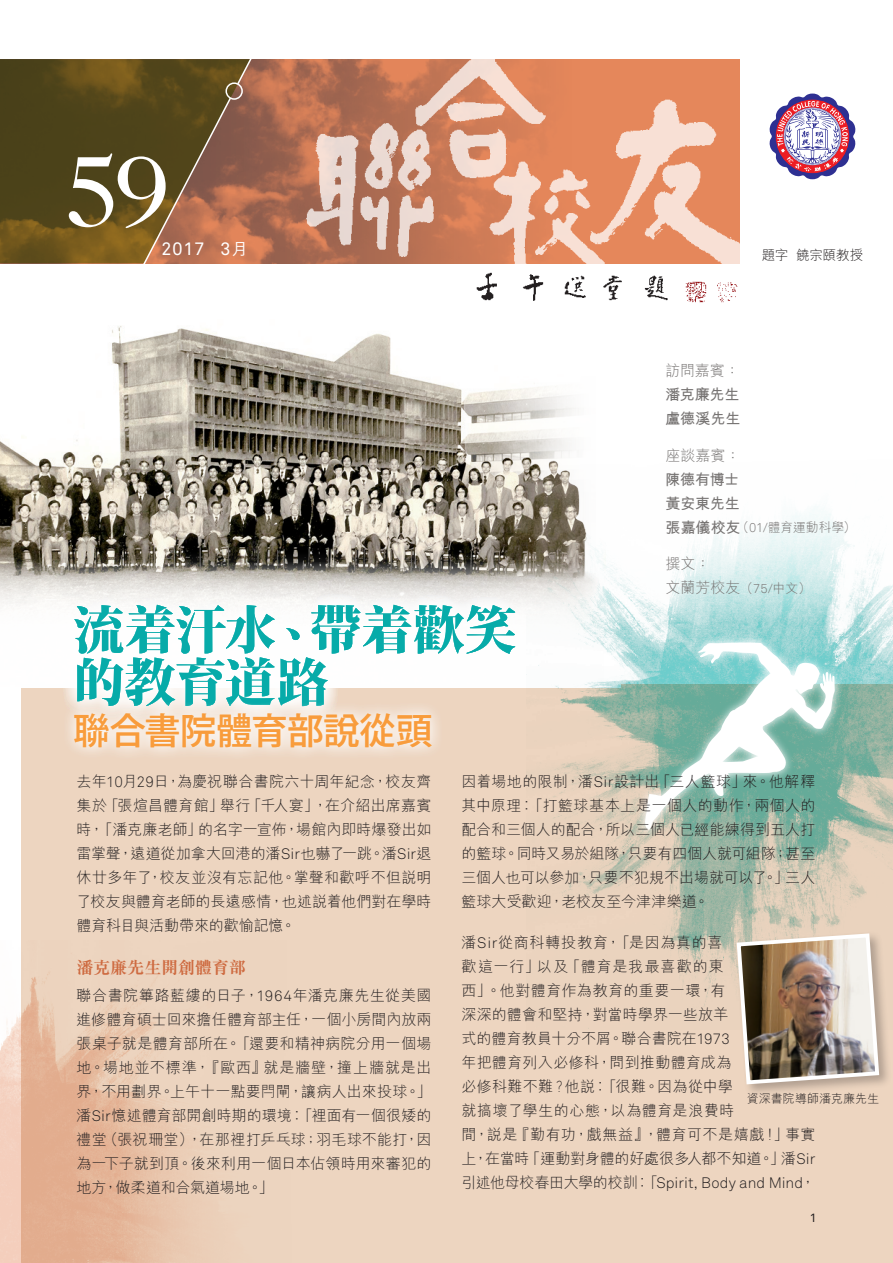
<style>
.page{position:relative;width:893px;height:1263px;background:#fff}
.page>*{position:absolute;margin:0;border:0;box-sizing:border-box;transform-origin:0 0}
.t1{font:102px "Caslon 224 Std";color:#fff}
.t2{font:800 51px/52.3px "Koz Min Pr 6 N";letter-spacing:.005em;color:#07aba9}
.t3{font:500 36px "Koz Go Pro";color:#f89c3c}
.t4{font:18px "Akkurat";color:#fff}
.t5{font:700 17.25px "M Sung HK";letter-spacing:-.015em;color:#ce6b41}
.t6{font:300 15px/24px "M Hei HK";letter-spacing:.015em;color:#231f20;text-align:justify}
.t7{font:300 15px "Akkurat";letter-spacing:.005em;color:#231f20}
.t8{font:300 15px/24px "M Hei HK";color:#767372}
.t9{font:700 15px/24px "M Hei HK";letter-spacing:-.015em;color:#767372}
.t10{font:300 13.5px "M Hei HK";letter-spacing:-.015em;color:#231f20}
.t11{font:300 12.75px "M Hei HK";color:#767372}
.t12{font:300 12px "M Hei HK";letter-spacing:.01em;color:#231f20}
.t13{font:12px "Akkurat";color:#231f20}
.s1{font-family:"M Hei HK";font-weight:500;font-size:16.5px}
.s2{font-weight:700;font-size:15px}
.s3{font-family:"Akkurat"}
.s4{font-size:12.75px}
.s5{font-family:"Akkurat";font-size:12.75px}
.s6{font-family:"M Hei HK"}
</style>
<div class="page">
<img style="left:0;top:263px;width:489px;height:290px">
<svg style="left:489px;top:387px;width:82px;height:166px"></svg>
<img style="left:251px;top:59px;width:389px;height:204px">
<svg style="left:0;top:59px;width:251px;height:204px;background:#604c1f"></svg>
<div style="left:225px;top:82px;width:18px;height:18px;border:2px solid #fff;border-radius:50%"></div>
<svg style="left:236px;top:59px;width:33px;height:27px"></svg>
<svg style="left:131px;top:96px;width:101px;height:192px;background:#8e6f4f"></svg>
<img style="left:284px;top:84px;width:160px;height:198px">
<img style="left:408px;top:59px;width:143px;height:147px">
<img style="left:482px;top:124px;width:100px;height:130px">
<img style="left:582px;top:85px;width:158px;height:179px">
<svg style="left:769px;top:94px;width:87px;height:85px"></svg>
<div style="left:21px;top:685px;width:872px;height:578px;background:#edd5c0"></div>
<svg style="left:0;top:553px;width:527px;height:8px;background:#686256"></svg>
<svg style="left:0;top:561px;width:527px;height:127px"></svg>
<svg style="left:60px;top:589px;width:467px;height:111px"></svg>
<img style="left:527px;top:408px;width:366px;height:621px">
<img style="left:0;top:964px;width:203px;height:299px">
<svg style="left:67px;top:700px;width:371px;height:54px;fill:#f6ece3"></svg>
<div style="left:734px;top:931px;width:158px;height:166px;background:#231f20;opacity:.3"></div>
<img style="left:735px;top:931px;width:146px;height:155px">
<svg style="left:636px;top:633px;width:208px;height:205px;background:#a2c6ba"></svg>
<svg style="left:645px;top:642px;width:190px;height:188px;background:#a2cbc1"></svg>
<img style="left:685px;top:281px;width:53px;height:22px">
<img style="left:465px;top:254px;width:214px;height:67px">
<h1 class="t1" style="left:63px;top:133px;width:109px">59</h1>
<p class="t4" style="left:162px;top:238px;width:88px">2017 3<span class="s1">月</span></p>
<p class="t10" style="left:762px;top:248px;width:103px">題字 饒宗頤教授</p>
<h2 class="t2" style="left:73px;top:605px;width:444px">流着汗水、帶着歡笑的教育道路</h2>
<h3 class="t3" style="left:73px;top:708px;width:360px">聯合書院體育部說從頭</h3>
<p class="t8" style="left:665px;top:358px;width:76px">訪問嘉賓：</p>
<p class="t9" style="left:665px;top:381px;width:76px">潘克廉先生盧德溪先生</p>
<p class="t8" style="left:665px;top:443px;width:76px">座談嘉賓：</p>
<p class="t9" style="left:665px;top:466px;width:76px">陳德有博士黃安東先生</p>
<p class="t11" style="left:665px;top:521px;width:192px"><span class="s2">張嘉儀校友</span>（<span class="s3">01/</span>體育運動科學）</p>
<p class="t8" style="left:665px;top:552px;width:147px">撰文：<br>文蘭芳校友<span class="s4">（</span><span class="s5">75/</span><span class="s4">中文）</span></p>
<p class="t6" style="left:77px;top:770px;width:357px">去年<span class="s3">10</span>月<span class="s3">29</span>日，為慶祝聯合書院六十周年紀念，校友齊集於「張煊昌體育館」舉行「千人宴」，在介紹出席嘉賓時，「潘克廉老師」的名字一宣佈，場館內即時爆發出如雷掌聲，遠道從加拿大回港的潘<span class="s3">Sir</span>也嚇了一跳。潘<span class="s3">Sir</span>退休廿多年了，校友並沒有忘記他。掌聲和歡呼不但說明了校友與體育老師的長遠感情，也述說着他們對在學時體育科目與活動帶來的歡愉記憶。</p>
<p class="t5" style="left:77px;top:959px;width:171px">潘克廉先生開創體育部</p>
<p class="t6" style="left:77px;top:983px;width:357px">聯合書院篳路藍縷的日子，<span class="s3">1964</span>年潘克廉先生從美國進修體育碩士回來擔任體育部主任，一個小房間內放兩張桌子就是體育部所在。「還要和精神病院分用一個場地。場地並不標準，『歐西』就是牆壁，撞上牆就是出界，不用劃界。上午十一點要閂閘，讓病人出來投球。」潘<span class="s3">Sir</span>憶述體育部開創時期的環境︰「裡面有一個很矮的禮堂（張祝珊堂），在那裡打乒乓球；羽毛球不能打，因為一下子就到頂。後來利用一個日本佔領時用來審犯的地方，做柔道和合氣道場地。」</p>
<p class="t6" style="left:461px;top:770px;width:356px">因着場地的限制，潘<span class="s3">Sir</span>設計出「三人籃球」來。他解釋其中原理︰「打籃球基本上是一個人的動作，兩個人的配合和三個人的配合，所以三個人已經能練得到五人打的籃球。同時又易於組隊，只要有四個人就可組隊；甚至三個人也可以參加，只要不犯規不出場就可以了。」三人籃球大受歡迎，老校友至今津津樂道。</p>
<p class="t6" style="left:461px;top:931px;width:356px;text-align:left">潘<span class="s3">Sir</span>從商科轉投教育，「是因為真的喜<br>歡這一行」以及「體育是我最喜歡的東<br>西」。他對體育作為教育的重要一環，有<br>深深的體會和堅持，對當時學界一些放羊<br>式的體育教員十分不屑。聯合書院在<span class="s3">1973<br></span>年把體育列入必修科，問到推動體育成為<br>必修科難不難？他說︰「很難。因為從中學<br>就搞壞了學生的心態，以為體育是浪費時<br>間，說是『勤有功，戲無益』，體育可不是嬉戲！」事實上，在當時「運動對身體的好處很多人都不知道。」潘<span class="s3">Sir</span></p>
<p class="t7" style="left:461px;top:1174px;width:356px"><span class="s6">引述他母校春田大學的校訓︰「</span>Spirit, Body and Mind<span class="s6">，</span></p>
<p class="t12" style="left:747px;top:1092px;width:134px">資深書院導師潘克廉先生</p>
<p class="t13" style="left:810px;top:1211px;width:8px">1</p>
</div>
